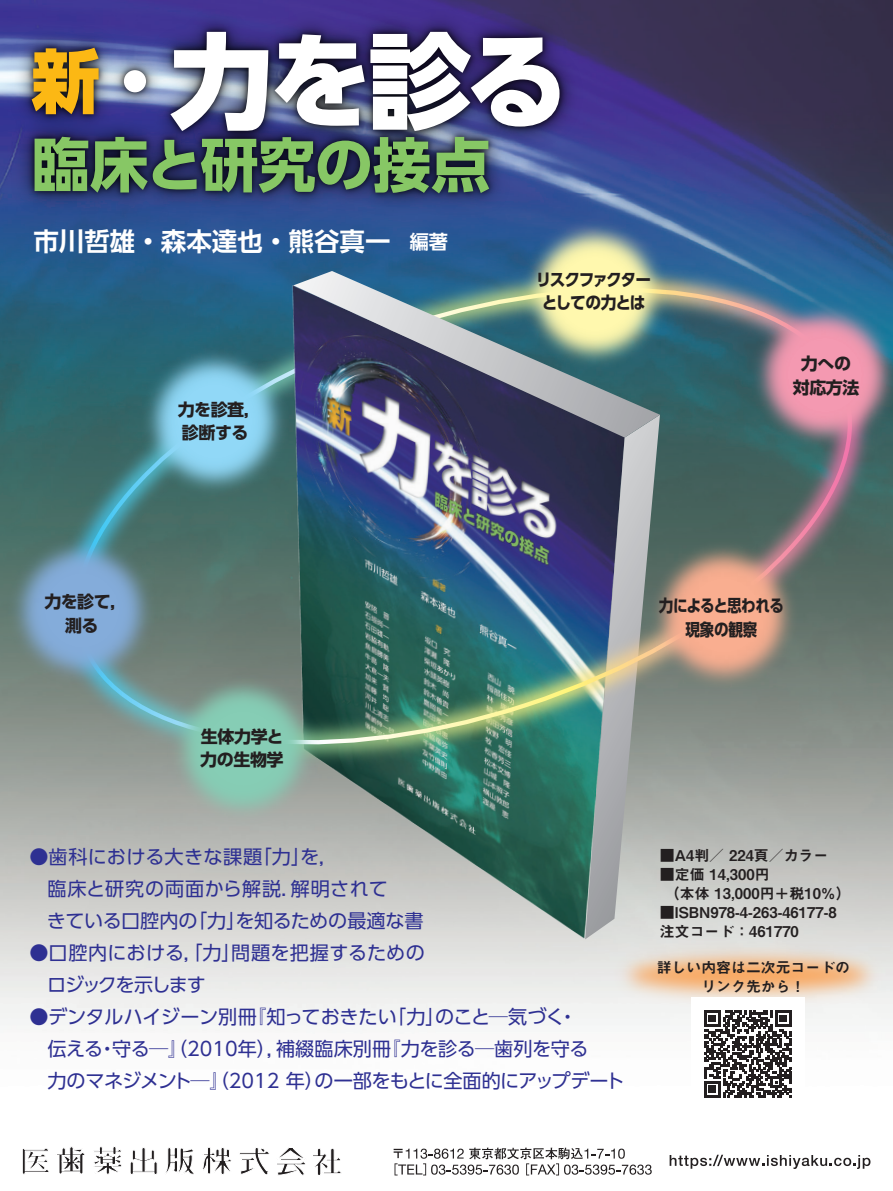
<style>
.page{position:relative;width:893px;height:1191px;background:#fff}
.page>*{position:absolute;margin:0;border:0;box-sizing:border-box;transform-origin:0 0}
.t1{font:800 104.1px "UD Shin Go Pr 6";color:#fff}
.t2{font:700 58.5px "UD Shin Go Pr 6";letter-spacing:-.02em;color:#87c765}
.t3{font:700 25.5px "UD Shin Go Pr 6 De";color:#fff}
.t4{font:19.2px/32px "UD Shin Go Pr 6";letter-spacing:-.005em;color:#2e3092}
.t5{font:700 16.95px/23.4px "UD Shin Go Pr 6";letter-spacing:-.03em;color:#231f20;text-align:center}
.t6{font:700 16.95px/23.4px "UD Shin Go Pr 6";letter-spacing:-.075em;color:#231f20;text-align:center;scale:.92 1}
.t7{font:700 16.95px/23.4px "UD Shin Go Pr 6";letter-spacing:-.03em;color:#231f20;text-align:center;scale:.86 1}
.t8{font:14.85px/19.2px "Midashi Go Pr 6 N MB31";color:#231f20}
.s1{font-size:69px;color:#fcb814}
.s2{font-size:69px}
.s3{font-size:19.2px}
</style>
<div class="page">
<img style="left:0;top:0;width:893px;height:1031px">
<img style="left:576px;top:906px;width:317px;height:125px">
<svg style="left:394px;top:1147px;width:258px;height:28px"></svg>
<svg style="left:670px;top:1154px;width:200px;height:15px"></svg>
<svg style="left:57px;top:1146px;width:28px;height:28px"></svg>
<svg style="left:202px;top:1147px;width:30px;height:27px"></svg>
<svg style="left:22px;top:1148px;width:27px;height:26px"></svg>
<svg style="left:130px;top:1148px;width:27px;height:26px"></svg>
<svg style="left:165px;top:1147px;width:29px;height:27px"></svg>
<svg style="left:94px;top:1146px;width:28px;height:28px"></svg>
<svg style="left:239px;top:1148px;width:30px;height:26px"></svg>
<svg style="left:277px;top:1148px;width:64px;height:27px"></svg>
<svg style="left:49px;top:253px;width:801px;height:82px;background:#286288"></svg>
<img style="left:283px;top:275px;width:349px;height:681px">
<svg style="left:585px;top:805px;width:75px;height:134px;background:#b0b6b4"></svg>
<svg style="left:293px;top:275px;width:190px;height:60px;background:#7d95a5"></svg>
<img style="left:20px;top:335px;width:873px;height:470px">
<img style="left:77px;top:387px;width:802px;height:392px">
<img style="left:0;top:498px;width:194px;height:224px">
<img style="left:483px;top:182px;width:223px;height:224px">
<img style="left:713px;top:263px;width:180px;height:223px">
<img style="left:612px;top:504px;width:223px;height:223px">
<img style="left:132px;top:636px;width:223px;height:224px">
<img style="left:103px;top:310px;width:224px;height:223px">
<img style="left:0;top:0;width:663px;height:275px">
<div style="left:691px;top:997px;width:113px;height:113px;background:#fff"></div>
<svg style="left:704px;top:1010px;width:87px;height:87px"></svg>
<h1 class="t1" style="left:32px;top:-4px;width:539px"><span class="s1">新</span><span class="s2">・</span>力を診る</h1>
<h2 class="t2" style="left:32px;top:117px;width:460px">臨床と研究の接点</h2>
<h3 class="t3" style="left:33px;top:221px;width:416px">市川哲雄・森本達也・熊谷真一<span class="s3">　編著</span></h3>
<p class="t5" style="left:45px;top:589px;width:84px">力を診て，測る</p>
<p class="t5" style="left:178px;top:397px;width:84px;text-align:left">力を診査，診断する</p>
<p class="t5" style="left:200px;top:724px;width:85px;text-align:left">生体力学と力の生物学</p>
<p class="t6" style="left:536px;top:267px;width:127px">リスクファクターとしての力とは</p>
<p class="t5" style="left:793px;top:352px;width:68px">力への対応方法</p>
<p class="t7" style="left:659px;top:594px;width:147px">力によると思われる現象の観察</p>
<p class="t4" style="left:47px;top:840px;width:378px;text-indent:-18px">●歯科における大きな課題「力」を，<br>臨床と研究の両面から解説．解明されて<br>きている口腔内の「力」を知るための最適な書</p>
<p class="t4" style="left:47px;top:936px;width:379px;text-indent:-18px">●口腔内における，「力」問題を把握するためのロジックを示します</p>
<p class="t4" style="left:47px;top:1000px;width:579px;text-indent:-18px">●デンタルハイジーン別冊『知っておきたい「力」のこと─気づく・<br>伝える・守る─』（2010年），補綴臨床別冊『力を診る─歯列を守る<br>力のマネジメント─』（2012 年）の一部をもとに全面的にアップデート</p>
<p class="t8" style="left:660px;top:844px;width:170px">■A4判／ 224頁／カラー</p>
<p class="t8" style="left:665px;top:864px;width:187px;text-indent:-5px">■定価 14,300円<br>（本体 13,000円＋税10％）</p>
<p class="t8" style="left:660px;top:902px;width:178px">■ISBN978-4-263-46177-8注文コード：461770</p>
<p class="t8" style="left:657px;top:957px;width:195px;text-align:center">詳しい内容は二次元コードのリンク先から！</p>
</div>
